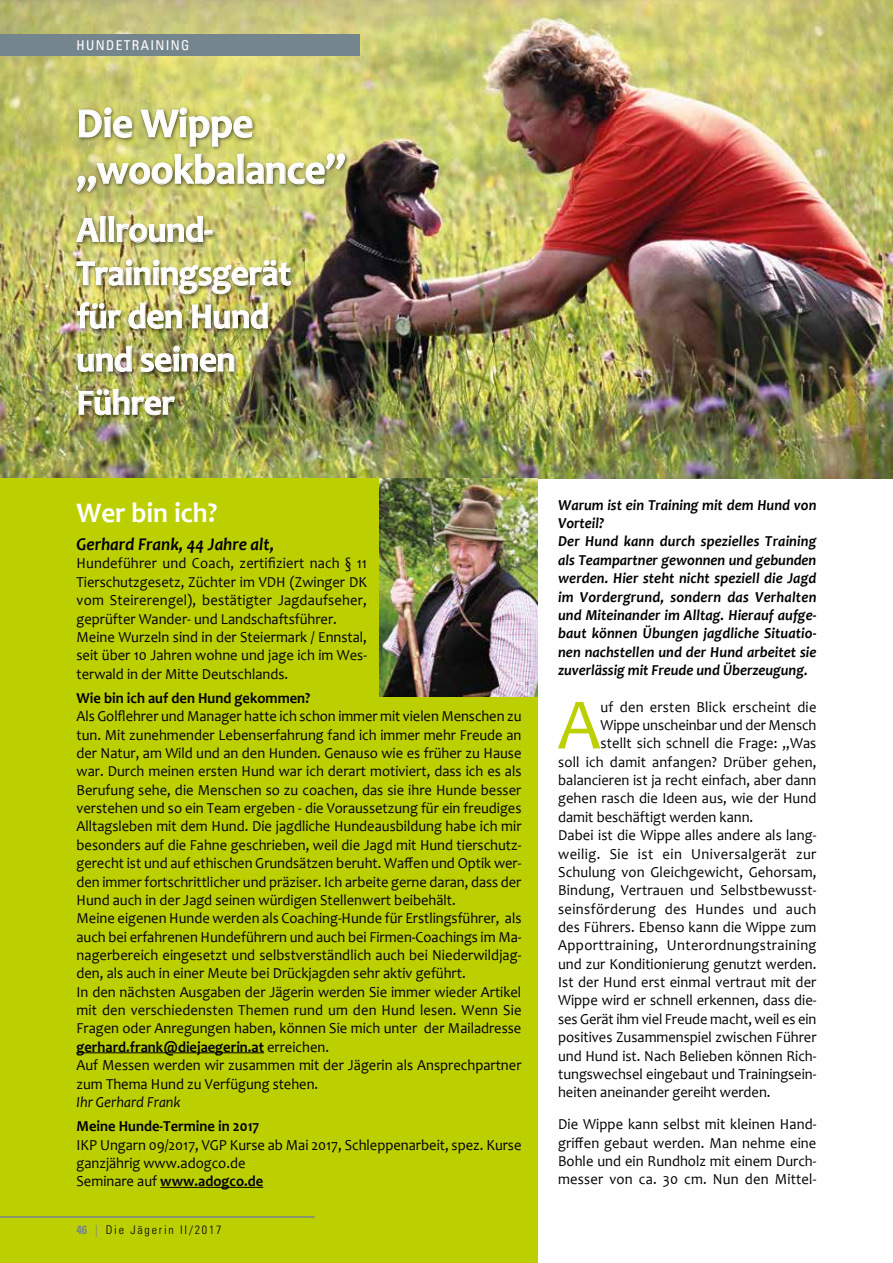
<style>
.page{position:relative;width:893px;height:1263px;background:#fff}
.page>*{position:absolute;margin:0;border:0;box-sizing:border-box;transform-origin:0 0}
.t1{font:73.05px "Candara";color:#bccf00;scale:.95 1}
.t2{font:700 42px/46.5px "Candara";letter-spacing:-.01em;color:#fff}
.t3{font:700 36px/43.2px "Candara";letter-spacing:-.01em;color:#fff}
.t4{font:700 28.5px "Candara";color:#fff;scale:.95 1}
.t5{font:italic 700 18px "Candara";color:#000;scale:.95 1}
.t6{font:15.3px/18.3px "Candara";color:#000;scale:.95 1}
.t7{font:italic 700 15.3px/18.3px "Candara";letter-spacing:.005em;color:#000;scale:.95 1}
.t8{font:15.3px "Candara";letter-spacing:.025em;color:#000;scale:.95 1}
.t9{font:700 15.3px "Candara";color:#000;scale:.95 1}
.t10{font:15.3px "Candara";letter-spacing:.03em;color:#000;scale:.95 1}
.t11{font:italic 15.3px "Candara";color:#000;scale:.95 1}
.t12{font:condensed 13.5px "Univers";letter-spacing:.1em;color:#fff}
.t13{font:300 condensed 12px "Univers";letter-spacing:.15em;color:#000}
.s1{font-weight:700}
.s2{font-weight:700;color:#75858e}
.s3{color:#75858e}
</style>
<div class="page">
<img style="left:0;top:0;width:893px;height:478px">
<div style="left:0;top:478px;width:538px;height:785px;background:#bccf00"></div>
<div style="left:74px;top:105px;width:277px;height:316px;background:#000;opacity:.75"></div>
<svg style="left:79px;top:107px;width:53px;height:31px"></svg>
<svg style="left:140px;top:107px;width:113px;height:40px"></svg>
<img style="left:76px;top:153px;width:269px;height:39px">
<img style="left:76px;top:216px;width:136px;height:27px">
<img style="left:76px;top:259px;width:215px;height:35px">
<svg style="left:77px;top:302px;width:44px;height:27px"></svg>
<svg style="left:128px;top:302px;width:54px;height:27px"></svg>
<img style="left:192px;top:302px;width:76px;height:27px">
<svg style="left:77px;top:345px;width:55px;height:27px"></svg>
<img style="left:140px;top:346px;width:95px;height:26px">
<img style="left:78px;top:388px;width:97px;height:27px">
<div style="left:0;top:34px;width:359px;height:21px;background:#75858e"></div>
<hr style="left:0;top:1216px;width:315px;height:2px;background:#75858e">
<hr style="left:77px;top:1052px;width:187px;height:1px;background:#000">
<hr style="left:160px;top:1187px;width:103px;height:1px;background:#000">
<img style="left:380px;top:478px;width:158px;height:218px">
<p class="t12" style="left:77px;top:36px;width:114px">HUNDETRAINING</p>
<h2 class="t2" style="left:77px;top:99px;width:271px">Die Wippe „wookbalance”</h2>
<h3 class="t3" style="left:77px;top:208px;width:216px">Allround-<br>Trainingsgerät für den Hund und seinen<br>Führer</h3>
<h3 class="t4" style="left:77px;top:495px;width:150px">Wer bin ich?</h3>
<p class="t5" style="left:77px;top:533px;width:209px">Gerhard Frank, 44 Jahre alt,</p>
<p class="t6" style="left:77px;top:554px;width:307px">Hundeführer und Coach, zertifiziert nach § 11<br>Tierschutzgesetz, Züchter im VDH (Zwinger DK vom Steirerengel), bestätigter Jagdaufseher, geprüfter Wander- und Landschaftsführer.<br>Meine Wurzeln sind in der Steiermark / Ennstal, seit über 10 Jahren wohne und jage ich im Wes&shy;terwald in der Mitte Deutschlands.</p>
<p class="t9" style="left:77px;top:688px;width:248px">Wie bin ich auf den Hund gekommen?</p>
<p class="t6" style="left:77px;top:707px;width:470px">Als Golflehrer und Manager hatte ich schon immer mit vielen Menschen zu tun. Mit zunehmender Lebenserfahrung fand ich immer mehr Freude an der Natur, am Wild und an den Hunden. Genauso wie es früher zu Hause war. Durch meinen ersten Hund war ich derart motiviert, dass ich es als Berufung sehe, die Menschen so zu coachen, das sie ihre Hunde besser verstehen und so ein Team ergeben - die Voraussetzung für ein freudiges Alltagsleben mit dem Hund. Die jagdliche Hundeausbildung habe ich mir besonders auf die Fahne geschrieben, weil die Jagd mit Hund tierschutz&shy;gerecht ist und auf ethischen Grundsätzen beruht. Waffen und Optik wer&shy;den immer fortschrittlicher und präziser. Ich arbeite gerne daran, dass der Hund auch in der Jagd seinen würdigen Stellenwert beibehält.<br>Meine eigenen Hunde werden als Coaching-Hunde für Erstlingsführer, als auch bei erfahrenen Hundeführern und auch bei Firmen-Coachings im Ma&shy;nagerbereich eingesetzt und selbstverständlich auch bei Niederwildjag&shy;den, als auch in einer Meute bei Drückjagden sehr aktiv geführt.<br>In den nächsten Ausgaben der Jägerin werden Sie immer wieder Artikel mit den verschiedensten Themen rund um den Hund lesen. Wenn Sie Fragen oder Anregungen haben, können Sie mich unter der Mailadresse <span class="s1">gerhard.frank@diejaegerin.at</span> erreichen.<br>Auf Messen werden wir zusammen mit der Jägerin als Ansprechpartner zum Thema Hund zu Verfügung stehen.</p>
<p class="t11" style="left:77px;top:1092px;width:111px">Ihr Gerhard Frank</p>
<p class="t9" style="left:77px;top:1117px;width:194px">Meine Hunde-Termine in 2017</p>
<p class="t6" style="left:77px;top:1135px;width:470px">IKP Ungarn 09/2017, VGP Kurse ab Mai 2017, Schleppenarbeit, spez. Kurse ganzjährig www.adogco.de<br>Seminare auf <span class="s1">www.adogco.de</span></p>
<p class="t13" style="left:77px;top:1222px;width:146px"><span class="s2">46</span> <span class="s3">|</span> Die Jägerin II/2017</p>
<p class="t7" style="left:558px;top:495px;width:273px">Warum ist ein Training mit dem Hund von Vorteil?<br>Der Hund kann durch spezielles Training als Teampartner gewonnen und gebunden werden. Hier steht nicht speziell die Jagd im Vordergrund, sondern das Verhalten und Miteinander im Alltag. Hierauf aufge&shy;baut können Übungen jagdliche Situatio&shy;nen nachstellen und der Hund arbeitet sie zuverlässig mit Freude und Überzeugung.</p>
<h1 class="t1" style="left:558px;top:679px;width:47px">A</h1>
<p class="t6" style="left:600px;top:697px;width:229px">uf den ersten Blick erscheint die</p>
<p class="t6" style="left:600px;top:716px;width:229px">Wippe unscheinbar und der Mensch</p>
<p class="t6" style="left:600px;top:734px;width:229px">stellt sich schnell die Frage: „Was</p>
<p class="t6" style="left:558px;top:752px;width:273px">soll ich damit anfangen? Drüber gehen,</p>
<p class="t6" style="left:558px;top:771px;width:273px">balancieren ist ja recht einfach, aber dann</p>
<p class="t6" style="left:558px;top:789px;width:273px">gehen rasch die Ideen aus, wie der Hund</p>
<p class="t6" style="left:558px;top:807px;width:207px">damit beschäftigt werden kann.</p>
<p class="t6" style="left:558px;top:826px;width:273px">Dabei ist die Wippe alles andere als lang-</p>
<p class="t10" style="left:558px;top:844px;width:273px">weilig. Sie ist ein Universalgerät zur</p>
<p class="t6" style="left:558px;top:863px;width:273px">Schulung von Gleichgewicht, Gehorsam,</p>
<p class="t6" style="left:558px;top:881px;width:273px">Bindung, Vertrauen und Selbstbewusst-</p>
<p class="t8" style="left:558px;top:899px;width:273px">seinsförderung des Hundes und auch</p>
<p class="t6" style="left:558px;top:918px;width:273px">des Führers. Ebenso kann die Wippe zum</p>
<p class="t8" style="left:558px;top:936px;width:273px">Apporttraining, Unterordnungstraining</p>
<p class="t6" style="left:558px;top:954px;width:273px">und zur Konditionierung genutzt werden.</p>
<p class="t6" style="left:558px;top:973px;width:273px">Ist der Hund erst einmal vertraut mit der</p>
<p class="t6" style="left:558px;top:991px;width:273px">Wippe wird er schnell erkennen, dass die-</p>
<p class="t6" style="left:558px;top:1009px;width:273px">ses Gerät ihm viel Freude macht, weil es ein</p>
<p class="t6" style="left:558px;top:1028px;width:273px">positives Zusammenspiel zwischen Führer</p>
<p class="t6" style="left:558px;top:1046px;width:273px">und Hund ist. Nach Belieben können Rich-</p>
<p class="t6" style="left:558px;top:1065px;width:273px">tungswechsel eingebaut und Trainingsein-</p>
<p class="t6" style="left:558px;top:1083px;width:225px">heiten aneinander gereiht werden.</p>
<p class="t6" style="left:558px;top:1115px;width:273px;text-align:justify">Die Wippe kann selbst mit kleinen Hand&shy;griffen gebaut werden. Man nehme eine Bohle und ein Rundholz mit einem Durch&shy;messer von ca. 30 cm. Nun den Mittel-</p>
</div>
